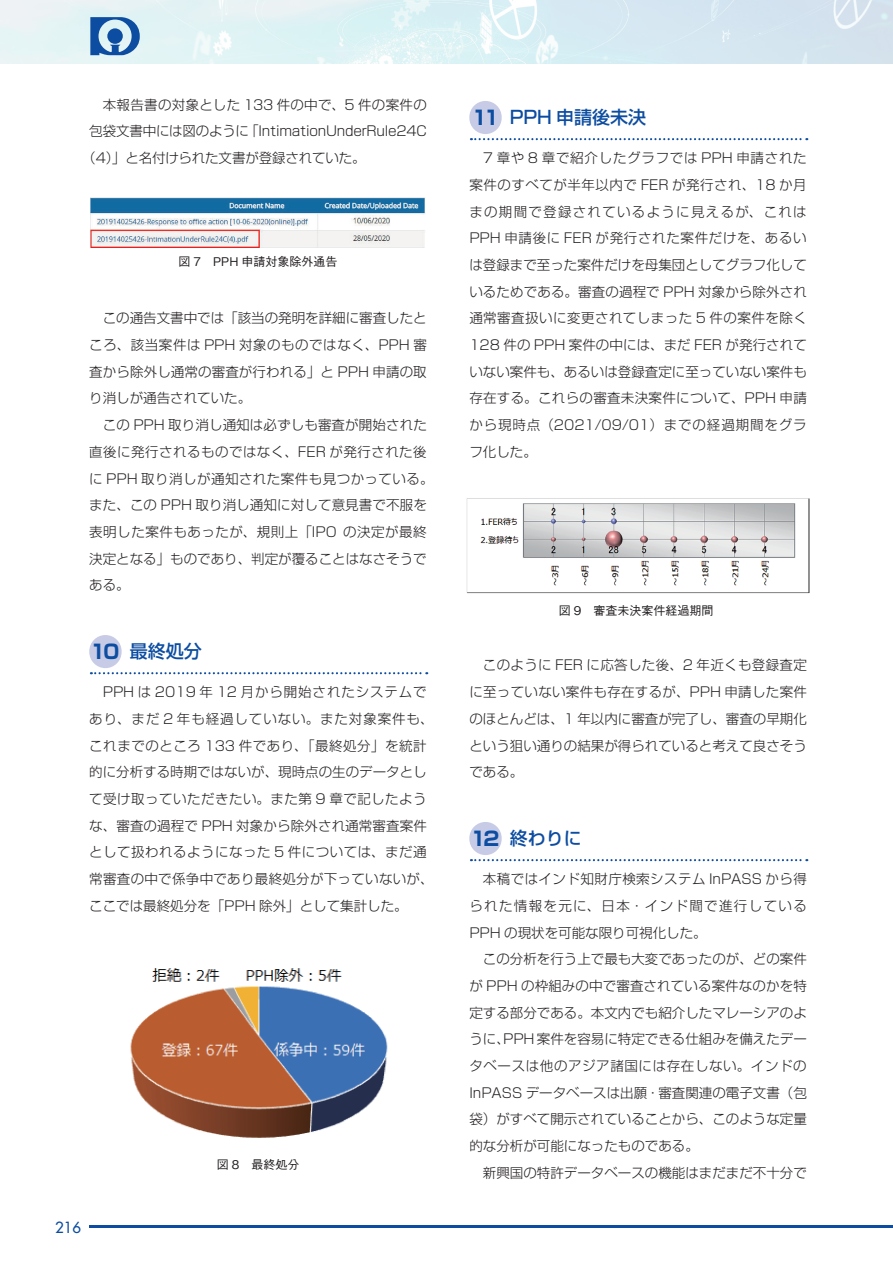
<style>
.page{position:relative;width:893px;height:1263px;background:#fff}
.page>*{position:absolute;margin:0;border:0;box-sizing:border-box;transform-origin:0 0}
.t1{font:500 18px "Shin Go Pro";color:#0d4da1}
.t2{font:500 15px "Futura Std";color:#0d4da1}
.t3{font:300 13.5px/26.7px "Shin Go Pr 5";letter-spacing:.01em;color:#231f20;text-align:justify}
.t4{font:300 13.5px "Shin Go Pr 5";letter-spacing:-.015em;color:#231f20}
.t5{font:300 13.5px "Shin Go Pr 5";letter-spacing:-.01em;color:#231f20}
.t6{font:500 12px "Gothic BBB Pro";color:#231f20}
.s1{font-family:"Shin Go Pr 5";font-weight:700;font-size:19.5px}
</style>
<div class="page">
<img style="left:0;top:0;width:893px;height:64px">
<hr style="left:89px;top:1225px;width:804px;height:3px;background:#0d4da1">
<svg style="left:90px;top:17px;width:50px;height:38px;background:#6693c4"></svg>
<svg style="left:471px;top:138px;width:336px;height:2px"></svg>
<div style="left:469px;top:101px;width:33px;height:33px;background:#c7cbe6;border-radius:16px"></div>
<svg style="left:471px;top:859px;width:336px;height:2px"></svg>
<div style="left:469px;top:822px;width:33px;height:33px;background:#c7cbe6;border-radius:16px"></div>
<img style="left:466px;top:498px;width:343px;height:95px">
<svg style="left:91px;top:672px;width:336px;height:2px"></svg>
<div style="left:89px;top:635px;width:33px;height:33px;background:#c7cbe6;border-radius:16px"></div>
<img style="left:91px;top:197px;width:335px;height:50px">
<img style="left:130px;top:968px;width:258px;height:170px">
<p class="t3" style="left:103px;top:90px;width:326px">本報告書の対象とした 133 件の中で、5 件の案件の</p>
<p class="t4" style="left:89px;top:120px;width:339px">包袋文書中には図のように「IntimationUnderRule24C</p>
<p class="t5" style="left:82px;top:147px;width:285px">（4）」と名付けられた文書が登録されていた。</p>
<p class="t6" style="left:178px;top:252px;width:161px">図 7　PPH 申請対象除外通告</p>
<p class="t3" style="left:89px;top:304px;width:339px;text-indent:14px">この通告文書中では「該当の発明を詳細に審査したところ、該当案件は PPH 対象のものではなく、PPH 審査から除外し通常の審査が行われる」と PPH 申請の取り消しが通告されていた。</p>
<p class="t3" style="left:89px;top:410px;width:346px;text-align:left;text-indent:14px">この PPH 取り消し通知は必ずしも審査が開始された直後に発行されるものではなく、FER が発行された後に PPH 取り消しが通知された案件も見つかっている。また、この PPH 取り消し通知に対して意見書で不服を表明した案件もあったが、規則上「IPO の決定が最終決定となる」ものであり、判定が覆ることはなさそうである。</p>
<h1 class="t1" style="left:90px;top:636px;width:113px"><span class="s1">10</span> 最終処分</h1>
<p class="t3" style="left:89px;top:677px;width:346px;text-align:left;text-indent:14px">PPH は 2019 年 12 月から開始されたシステムであり、まだ 2 年も経過していない。また対象案件も、これまでのところ 133 件であり、「最終処分」を統計的に分析する時期ではないが、現時点の生のデータとして受け取っていただきたい。また第 9 章で記したような、審査の過程で PPH 対象から除外され通常審査案件として扱われるようになった 5 件については、まだ通常審査の中で係争中であり最終処分が下っていないが、ここでは最終処分を「PPH 除外」として集計した。</p>
<p class="t2" style="left:55px;top:1218px;width:28px">216</p>
<p class="t6" style="left:217px;top:1154px;width:84px">図 8　最終処分</p>
<h1 class="t1" style="left:472px;top:102px;width:176px"><span class="s1">11</span> PPH 申請後未決</h1>
<p class="t3" style="left:469px;top:143px;width:339px;text-indent:14px">7 章や 8 章で紹介したグラフでは PPH 申請された案件のすべてが半年以内で FER が発行され、18 か月まの期間で登録されているように見えるが、これはPPH 申請後に FER が発行された案件だけを、あるいは登録まで至った案件だけを母集団としてグラフ化しているためである。審査の過程で PPH 対象から除外され通常審査扱いに変更されてしまった 5 件の案件を除く128 件の PPH 案件の中には、まだ FER が発行されていない案件も、あるいは登録査定に至っていない案件も存在する。これらの審査未決案件について、PPH 申請から現時点（2021/09/01）までの経過期間をグラフ化した。</p>
<p class="t6" style="left:559px;top:600px;width:156px">図 9　審査未決案件経過期間</p>
<p class="t3" style="left:469px;top:651px;width:339px;text-indent:14px">このように FER に応答した後、2 年近くも登録査定に至っていない案件も存在するが、PPH 申請した案件のほとんどは、1 年以内に審査が完了し、審査の早期化という狙い通りの結果が得られていると考えて良さそうである。</p>
<h1 class="t1" style="left:470px;top:823px;width:113px"><span class="s1">12</span> 終わりに</h1>
<p class="t3" style="left:469px;top:864px;width:339px;text-indent:14px">本稿ではインド知財庁検索システム InPASS から得られた情報を元に、日本・インド間で進行しているPPH の現状を可能な限り可視化した。</p>
<p class="t3" style="left:469px;top:944px;width:339px;text-indent:14px">この分析を行う上で最も大変であったのが、どの案件が PPH の枠組みの中で審査されている案件なのかを特定する部分である。本文内でも紹介したマレーシアのように、PPH 案件を容易に特定できる仕組みを備えたデータベースは他のアジア諸国には存在しない。インドのInPASS データベースは出願・審査関連の電子文書（包袋）がすべて開示されていることから、このような定量的な分析が可能になったものである。</p>
<p class="t3" style="left:483px;top:1158px;width:325px">新興国の特許データベースの機能はまだまだ不十分で</p>
</div>
